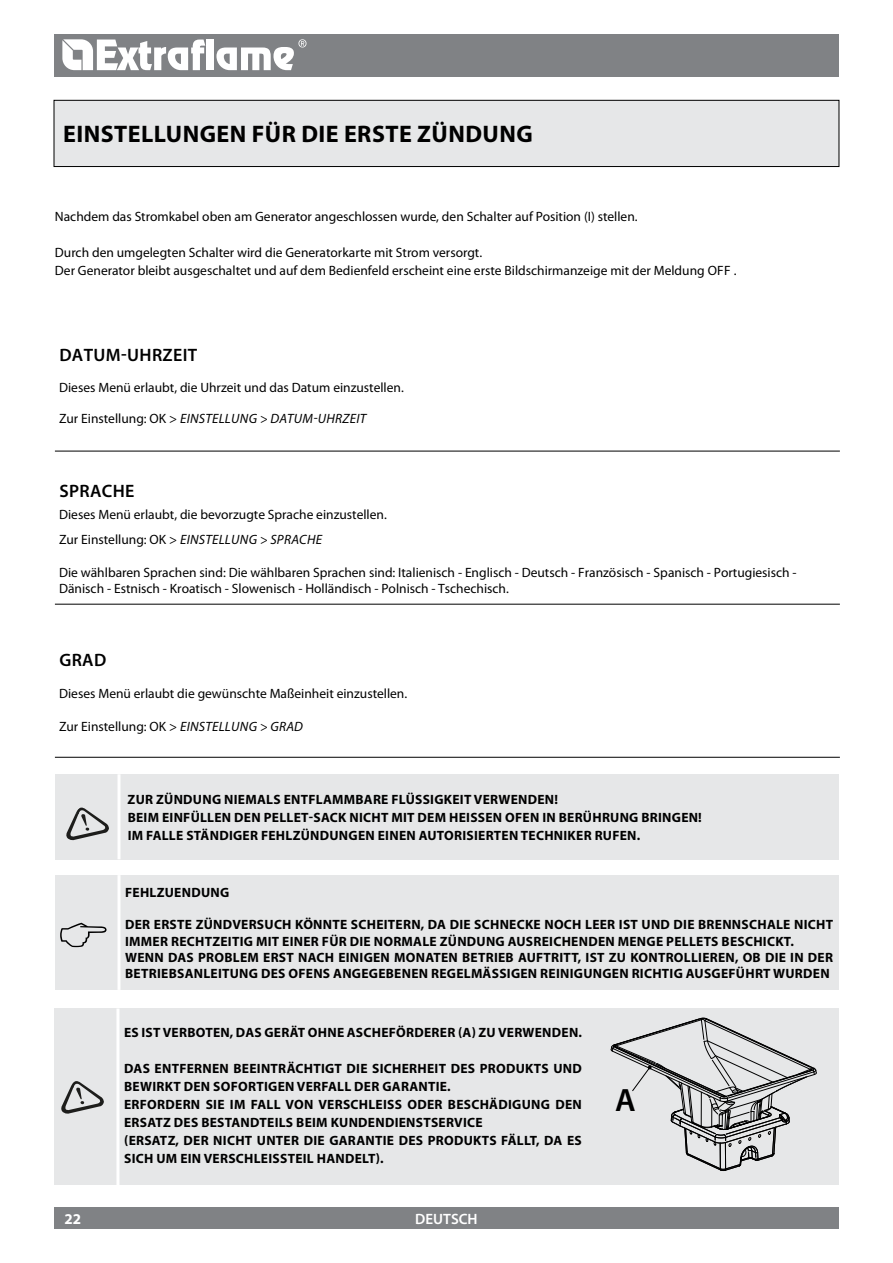
<style>
.page{position:relative;width:893px;height:1263px;background:#fff}
.page>*{position:absolute;margin:0;border:0;box-sizing:border-box;transform-origin:0 0}
.t1{font:600 32.4px "Myriad Pro";color:#000}
.t2{font:700 24px "Myriad Pro";letter-spacing:.02em;color:#000}
.t3{font:600 18px "Myriad Pro";letter-spacing:.02em;color:#000}
.t4{font:600 15px "Myriad Pro";color:#fff}
.t5{font:700 15px "Myriad Pro";color:#fff}
.t6{font:700 13.5px/16.2px "Myriad Pro";letter-spacing:.02em;color:#000}
.t7{font:13.5px/25.2px "Myriad Pro";color:#000}
.t8{font:italic 13.5px "Myriad Pro";letter-spacing:.02em;color:#000}
.s1{font-style:normal}
.s2{font-style:italic}
</style>
<div class="page">
<div style="left:54px;top:34px;width:785px;height:43px;background:#808285"></div>
<div style="left:54px;top:1208px;width:785px;height:21px;background:#808285"></div>
<svg style="left:62px;top:39px;width:143px;height:31px"></svg>
<div style="left:207px;top:40px;width:7px;height:30px;background:#fff"></div>
<svg style="left:216px;top:39px;width:90px;height:31px"></svg>
<div style="left:55px;top:875px;width:784px;height:115px;background:#e6e7e8"></div>
<hr style="left:118px;top:875px;width:3px;height:115px;background:#fff">
<div style="left:55px;top:774px;width:784px;height:85px;background:#e6e7e8"></div>
<hr style="left:118px;top:774px;width:3px;height:85px;background:#fff">
<svg style="left:66px;top:807px;width:43px;height:34px"></svg>
<div style="left:54px;top:100px;width:785px;height:67px;background:#e6e7e8"></div>
<div style="left:54px;top:100px;width:785px;height:67px;border:1px solid #000"></div>
<div style="left:54px;top:1008px;width:784px;height:177px;background:#e6e7e8"></div>
<hr style="left:116px;top:1008px;width:3px;height:177px;background:#fff">
<svg style="left:61px;top:1081px;width:43px;height:33px"></svg>
<hr style="left:55px;top:451px;width:785px;height:1px;background:#000">
<hr style="left:55px;top:604px;width:785px;height:1px;background:#000">
<hr style="left:55px;top:757px;width:785px;height:1px;background:#000">
<svg style="left:610px;top:1018px;width:207px;height:153px"></svg>
<h2 class="t2" style="left:63px;top:119px;width:403px">EINSTELLUNGEN FÜR DIE ERSTE ZÜNDUN</h2>
<h2 class="t2" style="left:517px;top:119px;width:18px">G</h2>
<p class="t7" style="left:55px;top:204px;width:584px">Nachdem das Stromkabel oben am Generator angeschlossen wurde, den Schalter auf Position (I) stellen.</p>
<p class="t7" style="left:55px;top:243px;width:683px;line-height:18px">Durch den umgelegten Schalter wird die Generatorkarte mit Strom versorgt.<br>Der Generator bleibt ausgeschaltet und auf dem Bedienfeld erscheint eine erste Bildschirmanzeige mit der Meldung OFF .</p>
<h3 class="t3" style="left:59px;top:343px;width:92px">DATUM-UHRZE</h3>
<h3 class="t3" style="left:183px;top:343px;width:16px">IT</h3>
<p class="t7" style="left:59px;top:375px;width:346px">Dieses Menü erlaubt, die Uhrzeit und das Datum einzustellen.</p>
<p class="t8" style="left:59px;top:410px;width:298px"><span class="s1">Zur Einstellung: OK &gt;</span> EINSTELLUNG &gt; DATUM-UHRZEIT</p>
<h3 class="t3" style="left:59px;top:479px;width:21px">SPRA</h3>
<h3 class="t3" style="left:102px;top:479px;width:22px">CHE</h3>
<p class="t7" style="left:59px;top:502px;width:329px">Dieses Menü erlaubt, die bevorzugte Sprache einzustellen.<br>Zur Einstellung: OK &gt; <span class="s2">EINSTELLUNG &gt; SPRACHE</span></p>
<p class="t7" style="left:59px;top:564px;width:739px;line-height:16.2px">Die wählbaren Sprachen sind: Die wählbaren Sprachen sind: Italienisch - Englisch - Deutsch - Französisch - Spanisch - Portugiesisch -<br>Dänisch - Estnisch - Kroatisch - Slowenisch - Holländisch - Polnisch - Tschechisch.</p>
<h3 class="t3" style="left:59px;top:648px;width:49px">GRAD</h3>
<p class="t7" style="left:59px;top:681px;width:350px">Dieses Menü erlaubt die gewünschte Maßeinheit einzustellen.</p>
<p class="t7" style="left:59px;top:713px;width:244px">Zur Einstellung: OK &gt; <span class="s2">EINSTELLUNG &gt; GRAD</span></p>
<p class="t6" style="left:128px;top:791px;width:57px">ZUR ZÜNDUN</p>
<p class="t6" style="left:212px;top:791px;width:308px">G NIEMALS ENTFLAMMBARE FLÜSSIGKEIT VERWENDEN</p>
<p class="t6" style="left:554px;top:791px;width:5px">!</p>
<p class="t6" style="left:128px;top:809px;width:116px">BEIM EINFÜLLEN DEN</p>
<p class="t6" style="left:264px;top:809px;width:95px">PE LLET-SACK NICH</p>
<p class="t6" style="left:381px;top:809px;width:77px">T MIT DEM HEISSEN</p>
<p class="t6" style="left:505px;top:809px;width:97px">OFEN IN BERÜHRUN</p>
<p class="t6" style="left:629px;top:809px;width:74px">G BRINGEN!</p>
<p class="t6" style="left:128px;top:827px;width:167px">IM FALLE STÄNDIGER FEHLZÜ</p>
<p class="t6" style="left:310px;top:827px;width:331px">NDUNGEN EINEN AUTORISIERTEN TECHNIKER RUFEN.</p>
<p class="t6" style="left:125px;top:884px;width:104px">FEHLZUENDUNG</p>
<p class="t6" style="left:125px;top:916px;width:707px">DER ERSTE ZÜNDVERSUCH KÖNNTE SCHEITERN, DA DIE SCHNECKE NOCH LEER IST UND DIE BRENNSCHALE NICHT<br>IMMER RECHTZEITIG MIT EINER FÜ R DIE NORMAL</p>
<p class="t6" style="left:430px;top:932px;width:366px">E ZÜNDUNG AUSREICHENDEN MENGE PELLETS BESCHICKT.</p>
<p class="t6" style="left:125px;top:949px;width:99px">WENN DAS PROBL</p>
<p class="t6" style="left:125px;top:949px;width:709px;text-indent:115px">EM ERST NACH EINIGEN MONATEN BETRIEB AUFTRITT, IST ZU KONTROLLIEREN, OB DIE IN DER<br>BETRIEBSANLEITUNG DES OFENS ANGEGEBENEN REGELMÄSS</p>
<p class="t6" style="left:507px;top:965px;width:324px">IGEN REINIGUNGEN RICHTIG AUSGEFÜHRT WURDEN</p>
<p class="t6" style="left:124px;top:1024px;width:204px">ES IST VERBOTEN, DAS GERÄT OHNE</p>
<p class="t6" style="left:347px;top:1024px;width:19px">ASCHE</p>
<p class="t6" style="left:389px;top:1024px;width:27px">FÖRDERER</p>
<p class="t6" style="left:458px;top:1024px;width:87px">(A) ZU VERWENDEN</p>
<p class="t6" style="left:578px;top:1024px;width:5px">.</p>
<p class="t6" style="left:124px;top:1060px;width:72px">DAS ENTFERNEN</p>
<p class="t6" style="left:234px;top:1060px;width:350px">BEEINTRÄCHTIGT DIE SICHERHEIT DES PRODUKTS UND</p>
<p class="t6" style="left:124px;top:1078px;width:107px">BEWIRKT DEN SOFO</p>
<p class="t6" style="left:248px;top:1078px;width:82px">RTIGEN VERFALL</p>
<p class="t6" style="left:354px;top:1078px;width:98px">DER GARANTIE.</p>
<p class="t6" style="left:124px;top:1096px;width:142px">ERFORDERN SIE IM FALL</p>
<p class="t6" style="left:285px;top:1096px;width:298px">VON VERSCHLEISS ODER BESCHÄDIGUNG DEN</p>
<p class="t6" style="left:124px;top:1114px;width:32px">ERSATZ</p>
<p class="t6" style="left:124px;top:1113px;width:386px;line-height:18px;text-indent:50px">DES BESTANDTEILS BEIM KUNDENDIENSTSERVICE (ERSATZ, DER NICHT UNTER DIE GARANTIE DES PRODUKTS FÄLLT</p>
<p class="t6" style="left:536px;top:1132px;width:47px">, DA ES</p>
<p class="t6" style="left:124px;top:1150px;width:261px">SICH UM EIN VERSCHLEISSTEIL HANDELT).</p>
<p class="t5" style="left:65px;top:1209px;width:18px">22</p>
<p class="t4" style="left:415px;top:1209px;width:64px">DEUTSCH</p>
<h1 class="t1" style="left:615px;top:1079px;width:22px">A</h1>
</div>
